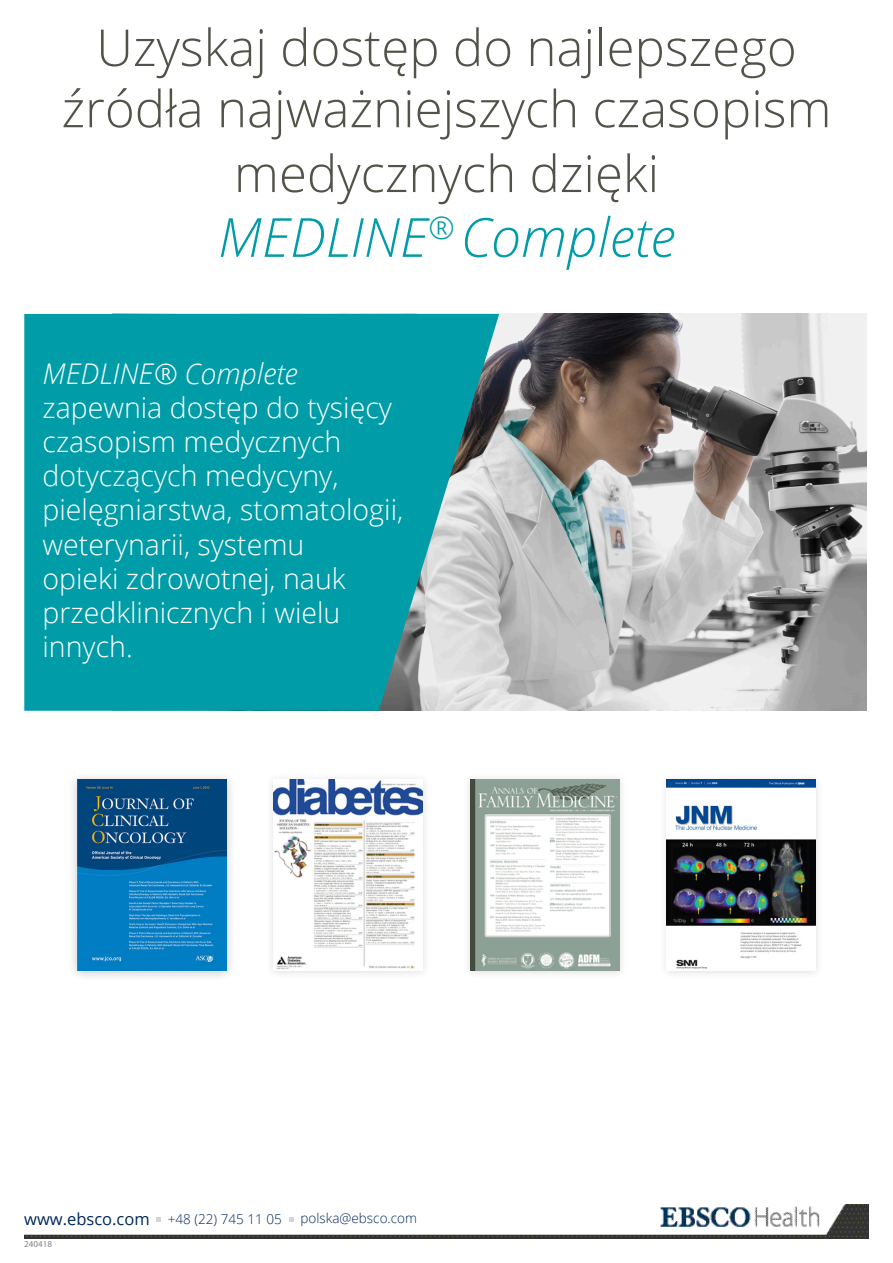
<style>
.page{position:relative;width:893px;height:1263px;background:#fff}
.page>*{position:absolute;margin:0;border:0;box-sizing:border-box;transform-origin:0 0}
.t1{font:italic 300 54px "Open Sans";color:#009ca7}
.t2{font:300 51px/63px "Open Sans";color:#535249;text-align:center}
.t3{font:300 28.5px/34.2px "Open Sans";color:#fff}
.t4{font:16.5px "Open Sans";color:#00295c}
.t5{font:300 13.5px "Open Sans";color:#00295c}
.t6{font:9px "Myriad Pro";color:#808285}
.s1{font-style:italic}
</style>
<div class="page">
<img style="left:499px;top:314px;width:368px;height:397px">
<svg style="left:24px;top:314px;width:475px;height:397px;background:#189fa9"></svg>
<div style="left:67px;top:771px;width:169px;height:211px;background:#231f20;opacity:.25"></div>
<img style="left:77px;top:779px;width:149px;height:191px">
<div style="left:265px;top:773px;width:166px;height:207px;background:#f9f9f9"></div>
<img style="left:274px;top:779px;width:149px;height:190px">
<div style="left:462px;top:773px;width:165px;height:207px;background:#231f20;opacity:.15"></div>
<img style="left:470px;top:779px;width:149px;height:191px">
<div style="left:659px;top:773px;width:165px;height:207px;background:#f9f9f9"></div>
<img style="left:667px;top:779px;width:149px;height:190px">
<img style="left:24px;top:1204px;width:845px;height:35px">
<svg style="left:156px;top:1218px;width:5px;height:4px"></svg>
<svg style="left:289px;top:1218px;width:5px;height:4px"></svg>
<p class="t2" style="left:62px;top:15px;width:771px">Uzyskaj dostęp do najlepszego źródła najważniejszych czasopism medycznych dzięki</p>
<p class="t1" style="left:218px;top:200px;width:459px">MEDLINE<sup>®</sup> Complete</p>
<p class="t3" style="left:43px;top:355px;width:362px"><span class="s1">MEDLINE® Complete </span>zapewnia dostęp do tysięcy czasopism medycznych dotyczących medycyny, pielęgniarstwa, stomatologii, weterynarii, systemu<br>opieki zdrowotnej, nauk przedklinicznych i wielu innych.</p>
<p class="t4" style="left:24px;top:1207px;width:127px">www.ebsco.com</p>
<p class="t5" style="left:168px;top:1210px;width:115px">+48 (22) 745 11 05</p>
<p class="t5" style="left:301px;top:1209px;width:118px">polska@ebsco.com</p>
<p class="t6" style="left:24px;top:1239px;width:29px">240418</p>
</div>
